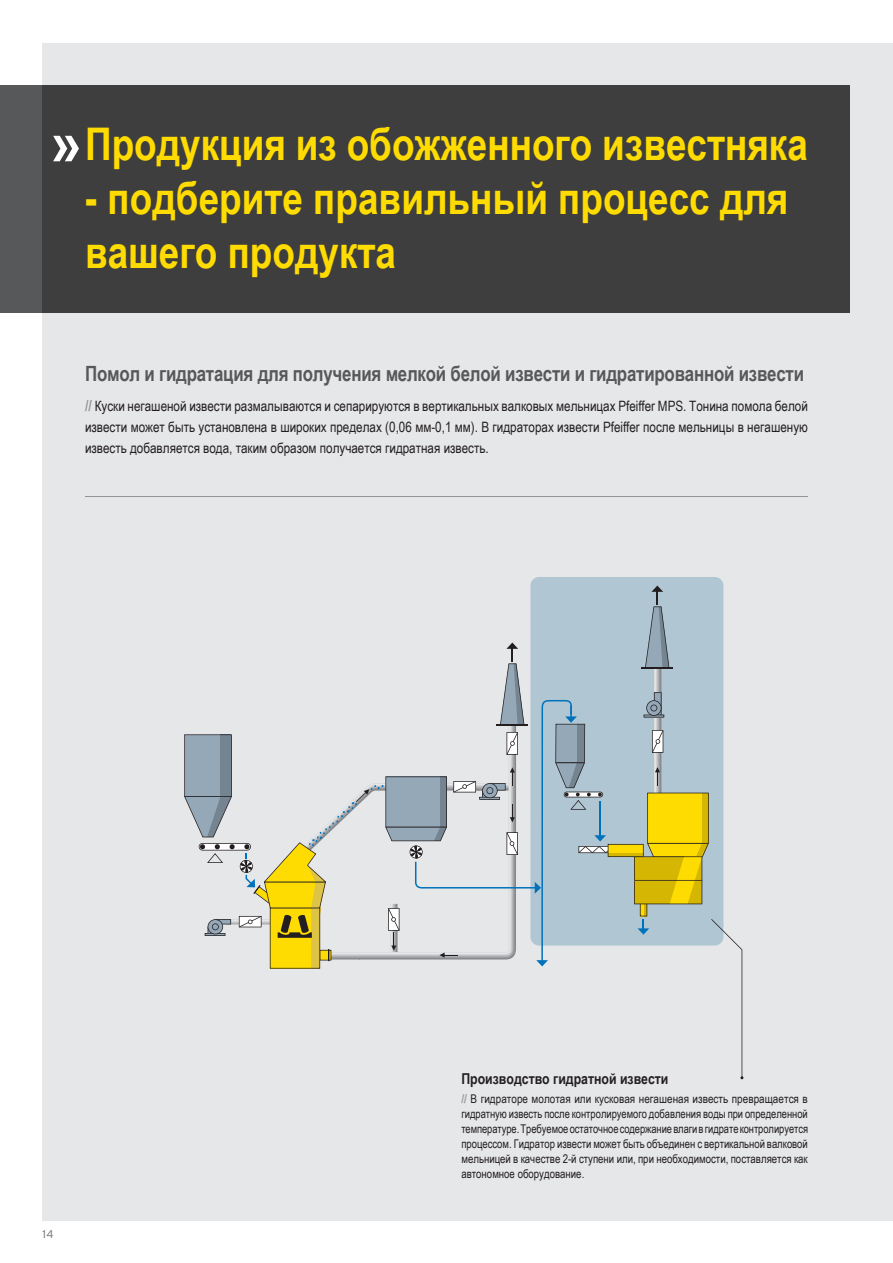
<style>
.page{position:relative;width:893px;height:1263px;background:#fff}
.page>*{position:absolute;margin:0;border:0;box-sizing:border-box;transform-origin:0 0}
.t1{font:700 45px/54px "Arial Narrow";color:#ffdc01}
.t2{font:700 21px "Arial Narrow";letter-spacing:-.01em;color:#57585a}
.t3{font:700 15px "Arial Narrow";color:#231f20}
.t4{font:14.25px/21px "Arial Narrow";color:#231f20;text-align:justify}
.t5{font:12px/15px "Arial Narrow";color:#231f20;text-align:justify}
.t6{font:300 11.25px "Interstate";color:#6c6d70}
.s1{font-weight:700;font-size:15px;color:#939598}
.s2{font-weight:700;color:#939598}
</style>
<div class="page">
<div style="left:43px;top:43px;width:850px;height:1177px;background:#e6e7e9"></div>
<div style="left:530px;top:577px;width:193px;height:368px;background:#b0c6d2;border-radius:9px"></div>
<div style="left:0;top:85px;width:43px;height:228px;background:#57585a"></div>
<svg style="left:184px;top:585px;width:559px;height:494px"></svg>
<hr style="left:85px;top:496px;width:723px;height:1px;background:#939598">
<div style="left:43px;top:85px;width:807px;height:228px;background:#3e3e3f"></div>
<svg style="left:53px;top:136px;width:26px;height:25px"></svg>
<h1 class="t1" style="left:85px;top:115px;width:724px">Продукция из обожженного известняка</h1>
<h1 class="t1" style="left:85px;top:169px;width:705px">- подберите правильный процесс для вашего продукта</h1>
<h2 class="t2" style="left:85px;top:358px;width:720px">Помол и гидратация для получения мелкой белой извести и гидратированной извести</h2>
<p class="t4" style="left:85px;top:394px;width:724px"><span class="s1">//</span> Куски негашеной извести размалываются и сепарируются в вертикальных валковых мельницах Pfeiffer MPS. Тонина помола белой извести может быть установлена в широких пределах (0,06 мм-0,1 мм). В гидраторах извести Pfeiffer после мельницы в негашеную известь добавляется вода, таким образом получается гидратная известь.</p>
<p class="t6" style="left:43px;top:1228px;width:12px">14</p>
<p class="t3" style="left:461px;top:1067px;width:209px">Производство гидратной извести</p>
<p class="t5" style="left:461px;top:1091px;width:348px"><span class="s2">//</span> В гидраторе молотая или кусковая негашеная известь превращается в гидратную известь после контролируемого добавления воды при определенной температуре. Требуемое остаточное содержание влаги в гидрате контролируется процессом. Гидратор извести может быть объединен с вертикальной валковой мельницей в качестве 2-й ступени или, при необходимости, поставляется как автономное оборудование.</p>
</div>
